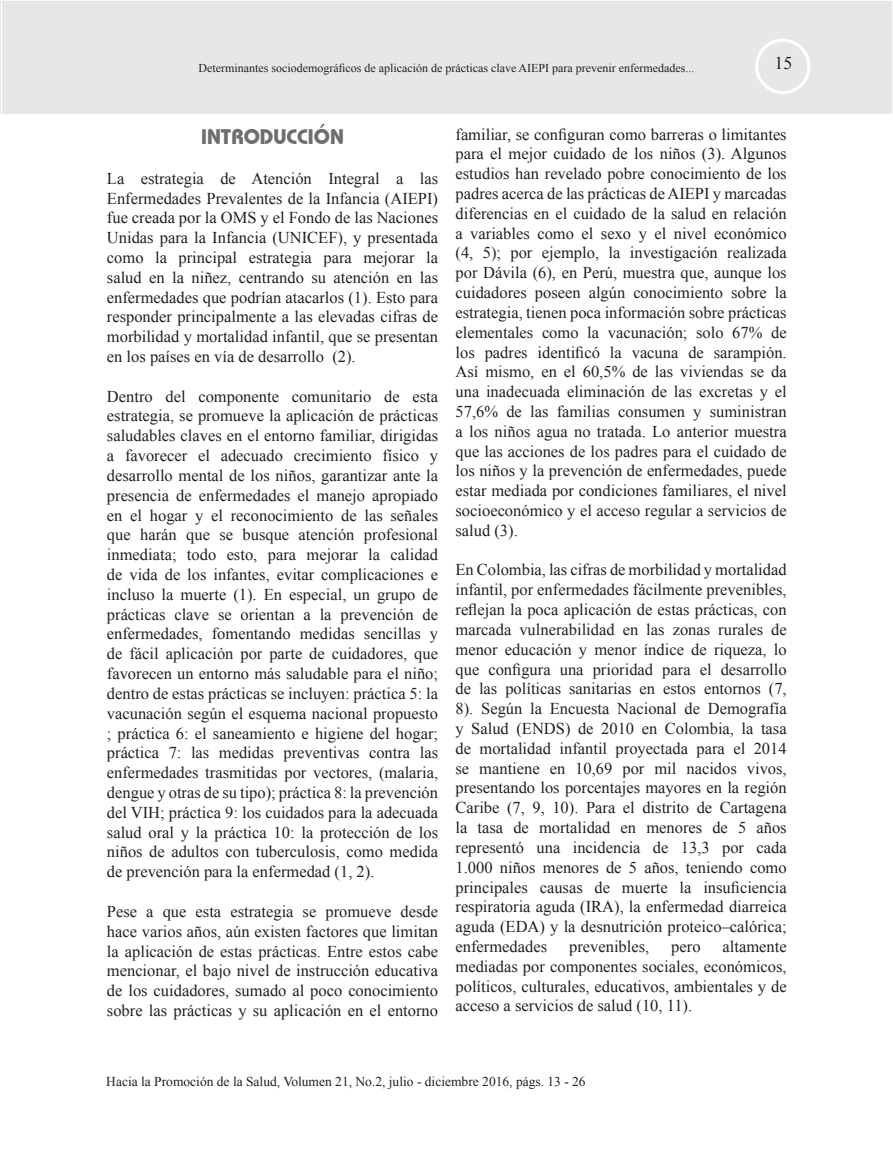
<style>
.page{position:relative;width:893px;height:1149px;background:#fff}
.page>*{position:absolute;margin:0;border:0;box-sizing:border-box;transform-origin:0 0}
.t1{font:700 21px "Bauhaus IT Cby BT";color:#6c6d70}
.t2{font:18px "Times New Roman";color:#231f20}
.t3{font:16.5px/19.8px "Times New Roman";color:#231f20;text-align:justify}
.t4{font:13.5px "Times New Roman";color:#231f20}
.t5{font:12px "Times New Roman";color:#231f20}
</style>
<div class="page">
<div style="left:0;top:0;width:893px;height:114px;background:#e6e7e9"></div>
<div style="left:755px;top:39px;width:55px;height:55px;border:3px solid #fff;border-radius:50%"></div>
<p class="t5" style="left:198px;top:60px;width:498px">Determinantes sociodemográficos de aplicación de prácticas clave AIEPI para prevenir enfermedades...</p>
<p class="t2" style="left:774px;top:51px;width:19px">15</p>
<p class="t1" style="left:201px;top:124px;width:144px">INTRODUCCIÓN</p>
<p class="t3" style="left:107px;top:168px;width:333px">La estrategia de Atención Integral a las Enfermedades Prevalentes de la Infancia (AIEPI) fue creada por la OMS y el Fondo de las Naciones Unidas para la Infancia (UNICEF), y presentada como la principal estrategia para mejorar la salud en la niñez, centrando su atención en las enfermedades que podrían atacarlos (1). Esto para responder principalmente a las elevadas cifras de morbilidad y mortalidad infantil, que se presentan en los países en vía de desarrollo (2).</p>
<p class="t3" style="left:107px;top:386px;width:333px">Dentro del componente comunitario de esta estrategia, se promueve la aplicación de prácticas saludables claves en el entorno familiar, dirigidas a favorecer el adecuado crecimiento físico y desarrollo mental de los niños, garantizar ante la presencia de enfermedades el manejo apropiado en el hogar y el reconocimiento de las señales que harán que se busque atención profesional inmediata; todo esto, para mejorar la calidad de vida de los infantes, evitar complicaciones e incluso la muerte (1). En especial, un grupo de prácticas clave se orientan a la prevención de enfermedades, fomentando medidas sencillas y de fácil aplicación por parte de cuidadores, que favorecen un entorno más saludable para el niño; dentro de estas prácticas se incluyen: práctica 5: la vacunación según el esquema nacional propuesto ; práctica 6: el saneamiento e higiene del hogar; práctica 7: las medidas preventivas contra las enfermedades trasmitidas por vectores, (malaria, dengue y otras de su tipo); práctica 8: la prevención del VIH; práctica 9: los cuidados para la adecuada salud oral y la práctica 10: la protección de los niños de adultos con tuberculosis, como medida de prevención para la enfermedad (1, 2).</p>
<p class="t3" style="left:107px;top:900px;width:333px">Pese a que esta estrategia se promueve desde hace varios años, aún existen factores que limitan la aplicación de estas prácticas. Entre estos cabe mencionar, el bajo nivel de instrucción educativa de los cuidadores, sumado al poco conocimiento sobre las prácticas y su aplicación en el entorno</p>
<p class="t3" style="left:455px;top:124px;width:333px">familiar, se configuran como barreras o limitantes para el mejor cuidado de los niños (3). Algunos estudios han revelado pobre conocimiento de los padres acerca de las prácticas de AIEPI y marcadas diferencias en el cuidado de la salud en relación a variables como el sexo y el nivel económico (4, 5); por ejemplo, la investigación realizada por Dávila (6), en Perú, muestra que, aunque los cuidadores poseen algún conocimiento sobre la estrategia, tienen poca información sobre prácticas elementales como la vacunación; solo 67% de los padres identificó la vacuna de sarampión.<br>Así mismo, en el 60,5% de las viviendas se da una inadecuada eliminación de las excretas y el 57,6% de las familias consumen y suministran a los niños agua no tratada. Lo anterior muestra que las acciones de los padres para el cuidado de los niños y la prevención de enfermedades, puede estar mediada por condiciones familiares, el nivel socioeconómico y el acceso regular a servicios de salud (3).</p>
<p class="t3" style="left:455px;top:559px;width:333px">En Colombia, las cifras de morbilidad y mortalidad infantil, por enfermedades fácilmente prevenibles, reflejan la poca aplicación de estas prácticas, con marcada vulnerabilidad en las zonas rurales de menor educación y menor índice de riqueza, lo que configura una prioridad para el desarrollo de las políticas sanitarias en estos entornos (7, 8). Según la Encuesta Nacional de Demografía y Salud (ENDS) de 2010 en Colombia, la tasa de mortalidad infantil proyectada para el 2014 se mantiene en 10,69 por mil nacidos vivos, presentando los porcentajes mayores en la región Caribe (7, 9, 10). Para el distrito de Cartagena la tasa de mortalidad en menores de 5 años representó una incidencia de 13,3 por cada 1.000 niños menores de 5 años, teniendo como principales causas de muerte la insuficiencia respiratoria aguda (IRA), la enfermedad diarreica aguda (EDA) y la desnutrición proteico–calórica; enfermedades</p>
<p class="t3" style="left:455px;top:936px;width:333px;text-indent:267px">altamente mediadas por componentes sociales, económicos, políticos, culturales, educativos, ambientales y de acceso a servicios de salud (10, 11).</p>
<p class="t3" style="left:569px;top:936px;width:82px">prevenibles,</p>
<p class="t3" style="left:671px;top:936px;width:31px">pero</p>
<p class="t4" style="left:106px;top:1072px;width:481px">Hacia la Promoción de la Salud, Volumen 21, No.2, julio - diciembre 2016, págs. 13 - 26</p>
</div>
